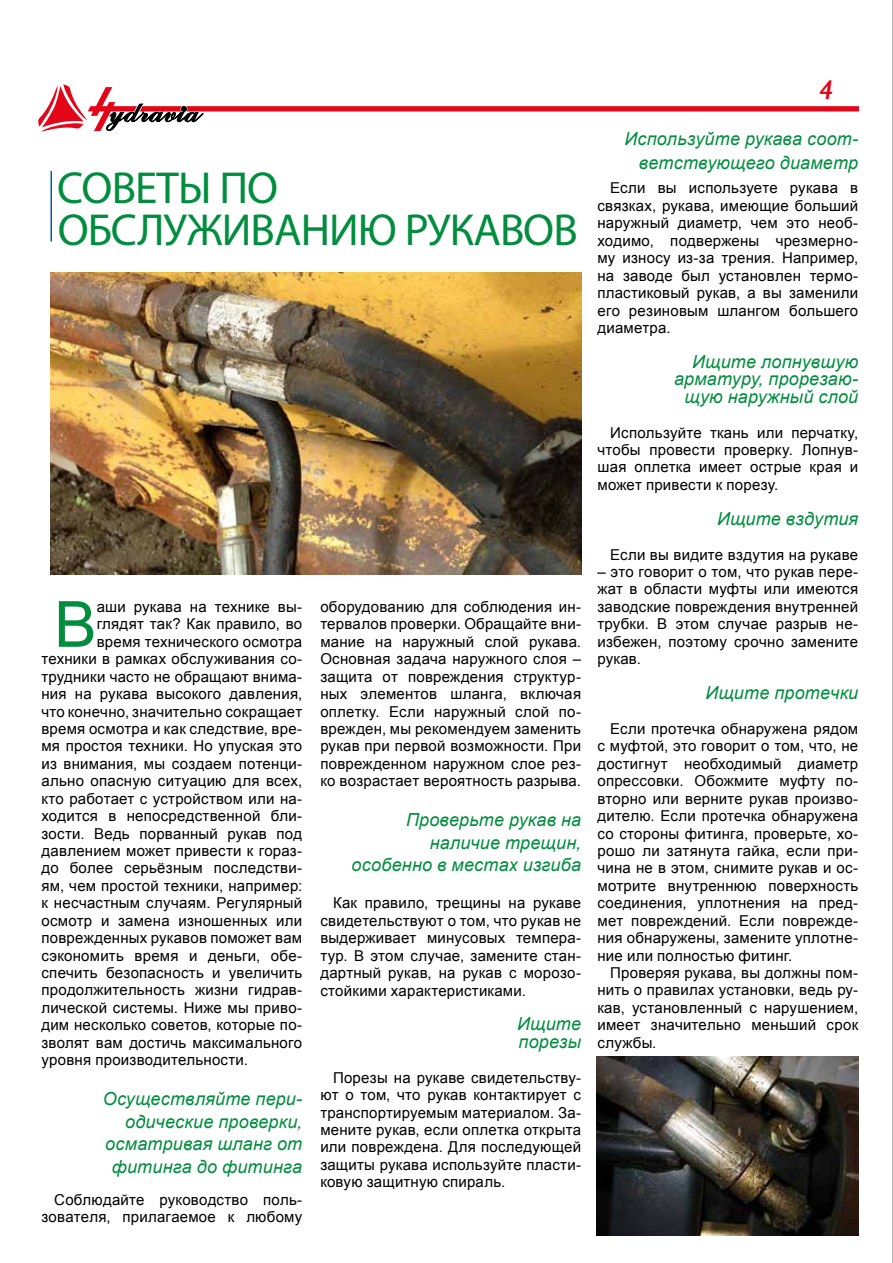
<style>
.page{position:relative;width:893px;height:1263px;background:#fff}
.page>*{position:absolute;margin:0;border:0;box-sizing:border-box;transform-origin:0 0}
.t1{font:63.75px "Arial";color:#008d3e}
.t2{font:45px/42px "Myriad Pro";letter-spacing:-.02em;color:#008d3e}
.t3{font:italic 600 27px "Gill Sans";color:#e30518}
.t4{font:italic 18px/22.5px "Arial";letter-spacing:.01em;color:#008d3e;text-align:right}
.t5{font:15px/17.4px "Arial";letter-spacing:.015em;color:#000;text-align:justify}
</style>
<div class="page">
<svg style="left:38px;top:84px;width:821px;height:48px"></svg>
<hr style="left:892px;top:0;width:1px;height:1263px;background:#9d9d9c">
<img style="left:50px;top:272px;width:531px;height:302px">
<hr style="left:50px;top:171px;width:2px;height:71px;background:#005da9">
<img style="left:597px;top:1057px;width:261px;height:178px">
<h2 class="t2" style="left:57px;top:166px;width:522px">СОВЕТЫ ПО<br>ОБСЛУЖИВАНИЮ РУКАВОВ</h2>
<h1 class="t1" style="left:54px;top:583px;width:44px">В</h1>
<p class="t5" style="left:97px;top:598px;width:207px">аши рукава на технике вы-</p>
<p class="t5" style="left:97px;top:615px;width:207px">глядят так? Как правило, во</p>
<p class="t5" style="left:97px;top:633px;width:207px">время технического осмотра</p>
<p class="t5" style="left:41px;top:650px;width:262px">техники в рамках обслуживания со-</p>
<p class="t5" style="left:41px;top:668px;width:262px">трудники часто не обращают внима-</p>
<p class="t5" style="left:41px;top:685px;width:262px">ния на рукава высокого давления,</p>
<p class="t5" style="left:41px;top:703px;width:262px">что конечно, значительно сокращает</p>
<p class="t5" style="left:41px;top:720px;width:262px">время осмотра и как следствие, вре-</p>
<p class="t5" style="left:41px;top:737px;width:262px">мя простоя техники. Но упуская это</p>
<p class="t5" style="left:41px;top:755px;width:262px">из внимания, мы создаем потенци-</p>
<p class="t5" style="left:41px;top:772px;width:262px">ально опасную ситуацию для всех,</p>
<p class="t5" style="left:41px;top:790px;width:262px">кто работает с устройством или на-</p>
<p class="t5" style="left:41px;top:807px;width:262px">ходится в непосредственной бли-</p>
<p class="t5" style="left:41px;top:825px;width:262px">зости. Ведь порванный рукав под</p>
<p class="t5" style="left:41px;top:842px;width:262px">давлением может привести к гораз-</p>
<p class="t5" style="left:41px;top:860px;width:262px">до более серьёзным последстви-</p>
<p class="t5" style="left:41px;top:877px;width:262px">ям, чем простой техники, например:</p>
<p class="t5" style="left:41px;top:894px;width:262px">к несчастным случаям. Регулярный</p>
<p class="t5" style="left:41px;top:912px;width:262px">осмотр и замена изношенных или</p>
<p class="t5" style="left:41px;top:929px;width:262px">поврежденных рукавов поможет вам</p>
<p class="t5" style="left:41px;top:947px;width:262px">сэкономить время и деньги, обе-</p>
<p class="t5" style="left:41px;top:964px;width:262px">спечить безопасность и увеличить</p>
<p class="t5" style="left:41px;top:982px;width:262px">продолжительность жизни гидрав-</p>
<p class="t5" style="left:41px;top:999px;width:262px">лической системы. Ниже мы приво-</p>
<p class="t5" style="left:41px;top:1016px;width:262px">дим несколько советов, которые по-</p>
<p class="t5" style="left:41px;top:1034px;width:262px">зволят вам достичь максимального</p>
<p class="t5" style="left:41px;top:1051px;width:208px">уровня производительности.</p>
<p class="t4" style="left:103px;top:1088px;width:201px">Осуществляйте пери&shy;одические проверки, осматривая шланг от фитинга до фитинга</p>
<p class="t5" style="left:41px;top:1191px;width:262px;text-align:right">Соблюдайте руководство поль&shy;зователя, прилагаемое к любому</p>
<p class="t5" style="left:320px;top:598px;width:262px">оборудованию для соблюдения ин&shy;тервалов проверки. Обращайте вни&shy;мание на наружный слой рукава.<br>Основная задача наружного слоя – защита от повреждения структур&shy;ных элементов шланга, включая оплетку. Если наружный слой по&shy;врежден, мы рекомендуем заменить рукав при первой возможности. При поврежденном наружном слое рез&shy;ко возрастает вероятность разрыва.</p>
<p class="t4" style="left:352px;top:809px;width:231px">Проверьте рукав на наличие трещин, особенно в местах изгиба</p>
<p class="t5" style="left:320px;top:894px;width:262px;text-indent:13px">Как правило, трещины на рукаве свидетельствуют о том, что рукав не выдерживает минусовых темпера&shy;тур. В этом случае, замените стан&shy;дартный рукав, на рукав с морозо&shy;стойкими характеристиками.</p>
<p class="t4" style="left:517px;top:1015px;width:65px;line-height:17.4px;text-align:left">Ищите порезы</p>
<p class="t5" style="left:320px;top:1069px;width:262px;text-indent:13px">Порезы на рукаве свидетельству&shy;ют о том, что рукав контактирует с транспортируемым материалом. За&shy;мените рукав, если оплетка открыта или повреждена. Для последующей защиты рукава используйте пласти&shy;ковую защитную спираль.</p>
<h3 class="t3" style="left:819px;top:74px;width:16px">4</h3>
<p class="t4" style="left:624px;top:127px;width:235px;line-height:24px">Используйте рукава соот&shy;ветствующего диаметр</p>
<p class="t5" style="left:597px;top:180px;width:262px;text-indent:13px">Если вы используете рукава в связках, рукава, имеющие больший наружный диаметр, чем это необ&shy;ходимо, подвержены чрезмерно&shy;му износу из-за трения. Например, на заводе был установлен термо&shy;пластиковый рукав, а вы заменили его резиновым шлангом большего диаметра.</p>
<p class="t4" style="left:674px;top:353px;width:186px;line-height:17.4px">Ищите лопнувшую арматуру, прорезаю&shy;щую наружный слой</p>
<p class="t5" style="left:597px;top:424px;width:262px;text-indent:13px">Используйте ткань или перчатку, чтобы провести проверку. Лопнув&shy;шая оплетка имеет острые края и может привести к порезу.</p>
<p class="t4" style="left:717px;top:507px;width:143px">Ищите вздутия</p>
<p class="t5" style="left:610px;top:546px;width:250px">Если вы видите вздутия на рукаве</p>
<p class="t5" style="left:597px;top:563px;width:262px">– это говорит о том, что рукав пере&shy;жат в области муфты или имеются заводские повреждения внутренней трубки. В этом случае разрыв не&shy;избежен, поэтому срочно замените рукав.</p>
<p class="t4" style="left:705px;top:682px;width:154px">Ищите протечки</p>
<p class="t5" style="left:597px;top:720px;width:262px;text-indent:13px">Если протечка обнаружена рядом с муфтой, это говорит о том, что, не достигнут необходимый диаметр опрессовки. Обожмите муфту по&shy;вторно или верните рукав произво&shy;дителю. Если протечка обнаружена со стороны фитинга, проверьте, хо&shy;рошо ли затянута гайка, если при&shy;чина не в этом, снимите рукав и ос&shy;мотрите внутреннюю поверхность соединения, уплотнения на пред&shy;мет повреждений. Если поврежде&shy;ния обнаружены, замените уплотне&shy;ние или полностью фитинг.</p>
<p class="t5" style="left:597px;top:964px;width:262px;text-indent:13px">Проверяя рукава, вы должны пом&shy;нить о правилах установки, ведь ру&shy;кав, установленный с нарушением, имеет значительно меньший срок службы.</p>
</div>
